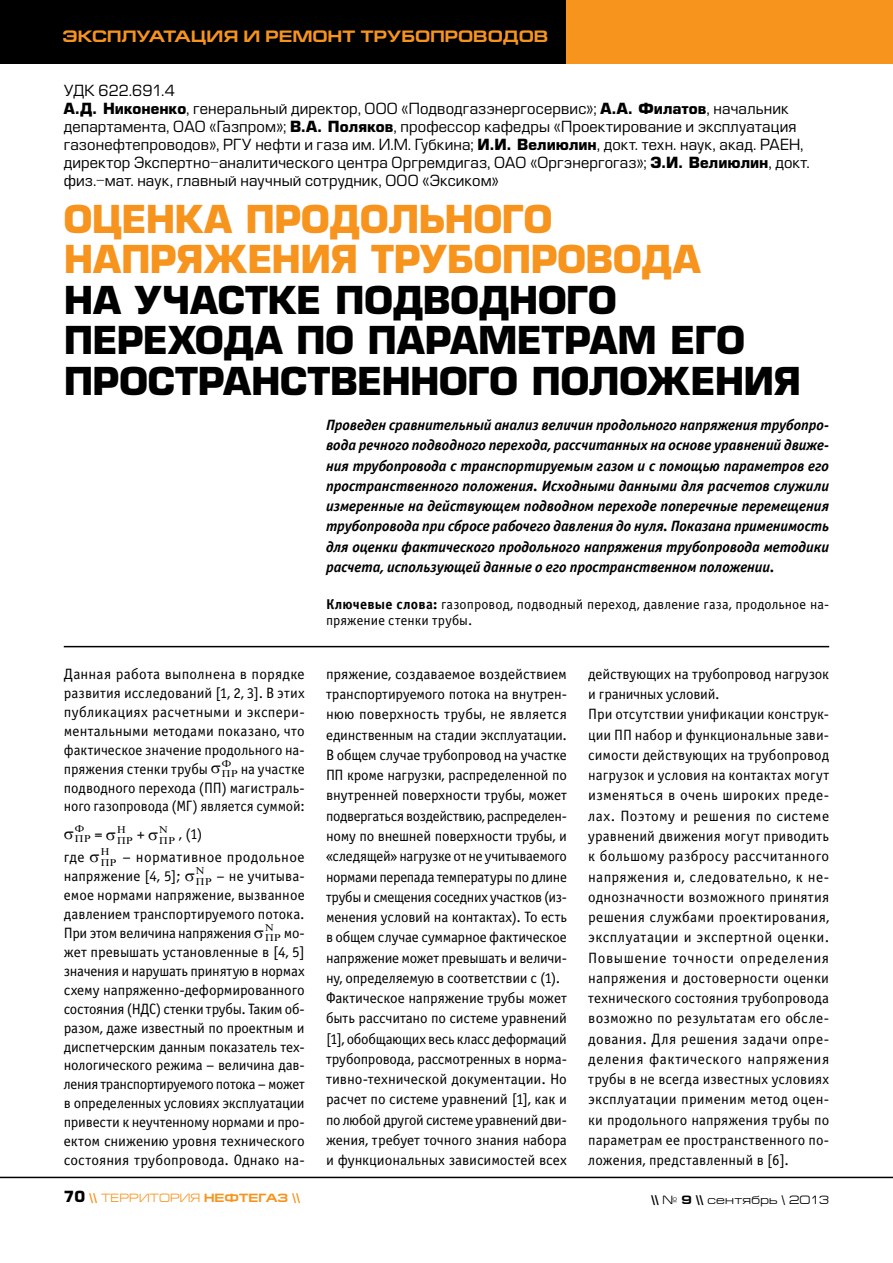
<style>
.page{position:relative;width:893px;height:1263px;background:#fff}
.page>*{position:absolute;margin:0;border:0;box-sizing:border-box;transform-origin:0 0}
.t1{font:700 37.5px/40.5px "Europe";letter-spacing:-.005em;color:#000}
.t2{font:700 37.5px/40.5px "Europe";letter-spacing:-.005em;color:#f7941e}
.t3{font:700 16.5px "Europe Ext";color:#f7941e}
.t4{font:15px/20.2px "Officina Sans C";color:#000;text-align:justify}
.t5{font:italic 700 15px/20.2px "Officina Sans C";letter-spacing:-.01em;color:#000;text-align:justify}
.t6{font:500 15px/18px "Europe";letter-spacing:.01em;color:#000}
.t7{font:14.25px/16.5px "Officina Sans C";letter-spacing:.005em;color:#000}
.t8{font:700 12px "Europe Ext";color:#f7941e}
.t9{font:12px "Europe Ext";letter-spacing:.02em;color:#000}
.t10{font:10.2px/10.5px "Times New Roman";color:#000;scale:1.18 1}
.s1{font-weight:700}
.s2{font-family:"Europe";font-size:15px;color:#000}
.s3{font-weight:400}
</style>
<div class="page">
<div style="left:0;top:0;width:893px;height:64px;background:#f7941e"></div>
<div style="left:0;top:0;width:566px;height:64px;background:#000"></div>
<hr style="left:0;top:1177px;width:893px;height:1px;background:#000">
<hr style="left:64px;top:646px;width:765px;height:1px;background:#000">
<p class="t3" style="left:63px;top:27px;width:487px">ЭКСПЛУАТАЦИЯ И РЕМОНТ ТРУБОПРОВОДОВ</p>
<p class="t6" style="left:64px;top:83px;width:313px">УДК 622.691.4<br><span class="s1">А.Д. Никоненко</span>, генеральный директор, ООО</p>
<p class="t6" style="left:401px;top:101px;width:389px">«Подводгазэнергосервис»; <span class="s1">А.А. Филатов</span>, начальник</p>
<p class="t6" style="left:64px;top:119px;width:121px">департамента, ОАО</p>
<p class="t6" style="left:64px;top:119px;width:734px;text-indent:145px">«Газпром»; <span class="s1">В.А. Поляков</span>, профессор кафедры «Проектирование и эксплуатация газонефтепроводов», РГУ нефти и газа им. И.М. Губкина; <span class="s1">И.И. Велиюлин</span>, докт. техн. наук, акад. РАЕН</p>
<p class="t6" style="left:800px;top:137px;width:5px">,</p>
<p class="t6" style="left:64px;top:155px;width:442px">директор Экспертно-аналитического центра Оргремдигаз, ОАО</p>
<p class="t6" style="left:530px;top:155px;width:281px">«Оргэнергогаз»; <span class="s1">Э.И. Велиюлин</span>, докт.</p>
<p class="t6" style="left:64px;top:173px;width:334px">физ.-мат. наук, главный научный сотрудник, ООО</p>
<p class="t6" style="left:422px;top:173px;width:78px">«Эксиком»</p>
<h1 class="t2" style="left:64px;top:199px;width:638px">ОЦЕНКА ПРОДОЛЬНОГО<br>НАПРЯЖЕНИЯ ТРУБОПРОВОДА</h1>
<h1 class="t1" style="left:64px;top:280px;width:739px">НА УЧАСТКЕ ПОДВОДНОГО<br>ПЕРЕХОДА ПО ПАРАМЕТРАМ ЕГО<br>ПРОСТРАНСТВЕННОГО ПОЛОЖЕНИЯ</h1>
<p class="t5" style="left:326px;top:415px;width:505px">Проведен сравнительный анализ величин продольного напряжения трубопро&shy;вода речного подводного перехода, рассчитанных на основе уравнений движе&shy;ния трубопровода с транспортируемым газом и с помощью параметров его пространственного положения. Исходными данными для расчетов служили измеренные на действующем подводном переходе поперечные перемещения трубопровода при сбросе рабочего давления до нуля. Показана применимость для оценки фактического продольного напряжения трубопровода методики расчета, использующей данные о его пространственном положении.</p>
<p class="t7" style="left:326px;top:596px;width:505px"><span class="s1">Ключевые слова:</span> газопровод, подводный переход, давление газа, продольное на&shy;пряжение стенки трубы.</p>
<p class="t4" style="left:64px;top:665px;width:242px;line-height:18.9px">Данная работа выполнена в порядке развития исследований [1, 2, 3]. В этих публикациях расчетными и экспери&shy;ментальными методами показано, что фактическое значение продольного на&shy;пряжения стенки трубы</p>
<p class="t10" style="left:222px;top:758px;width:10px">Ф</p>
<p class="t4" style="left:64px;top:759px;width:242px;line-height:18.9px;text-indent:158px"><sub>ПР</sub> на участке подводного перехода (ПП) магистраль&shy;ного газопровода (МГ) является суммой:</p>
<p class="t10" style="left:75px;top:823px;width:45px">Ф<br>ПР <sup>=</sup> Н</p>
<p class="t10" style="left:117px;top:835px;width:45px">ПР <sup>+</sup> N</p>
<p class="t4" style="left:159px;top:824px;width:45px"><sub>ПР</sub> , (1)</p>
<p class="t10" style="left:101px;top:846px;width:9px">Н</p>
<p class="t4" style="left:64px;top:848px;width:242px;line-height:18.9px;text-indent:37px"><sub>ПР</sub> – нормативное продольное напряжение [4, 5];</p>
<p class="t4" style="left:64px;top:847px;width:22px">где</p>
<p class="t10" style="left:196px;top:865px;width:9px">N</p>
<p class="t4" style="left:64px;top:867px;width:242px;line-height:18.9px;text-indent:132px"><sub>ПР</sub> – не учитыва&shy;емое нормами напряжение, вызванное давлением транспортируемого потока.<br>При этом величина напряжения</p>
<p class="t10" style="left:265px;top:922px;width:9px">N</p>
<p class="t4" style="left:64px;top:924px;width:242px;line-height:18.9px;text-indent:201px"><sub>ПР</sub> мо&shy;жет превышать установленные в [4, 5] значения и нарушать принятую в нормах схему напряженно-деформированного состояния (НДС) стенки трубы. Таким об&shy;разом, даже известный по проектным и диспетчерским данным показатель тех&shy;нологического режима – величина дав&shy;ления транспортируемого потока – может в определенных условиях эксплуатации привести к неучтенному нормами и про&shy;ектом снижению уровня технического состояния трубопровода. Однако на-</p>
<p class="t4" style="left:326px;top:664px;width:242px;text-align:left">пряжение, создаваемое воздействием транспортируемого потока на внутрен&shy;нюю поверхность трубы, не является единственным на стадии эксплуатации.<br>В общем случае трубопровод на участке ПП кроме нагрузки, распределенной по внутренней поверхности трубы, может подвергаться воздействию, распределен&shy;ному по внешней поверхности трубы, и «следящей» нагрузке от не учитываемого нормами перепада температуры по длине трубы и смещения соседних участков (из&shy;менения условий на контактах). То есть в общем случае суммарное фактическое напряжение может превышать и величи&shy;ну, определяемую в соответствии с (1).<br>Фактическое напряжение трубы может быть рассчитано по системе уравнений [1], обобщающих весь класс деформаций трубопровода, рассмотренных в норма&shy;тивно-технической документации. Но расчет по системе уравнений [1], как и по любой другой системе уравнений дви&shy;жения, требует точного знания набора и функциональных зависимостей всех</p>
<p class="t4" style="left:588px;top:664px;width:242px;text-align:left">действующих на трубопровод нагрузок и граничных условий.<br>При отсутствии унификации конструк&shy;ции ПП набор и функциональные зави&shy;симости действующих на трубопровод нагрузок и условия на контактах могут изменяться в очень широких преде&shy;лах. Поэтому и решения по системе уравнений движения могут приводить к большому разбросу рассчитанного напряжения и, следовательно, к не&shy;однозначности возможного принятия решения службами проектирования, эксплуатации и экспертной оценки.<br>Повышение точности определения напряжения и достоверности оценки технического состояния трубопровода возможно по результатам его обсле&shy;дования. Для решения задачи опре&shy;деления фактического напряжения трубы в не всегда известных условиях эксплуатации применим метод оцен&shy;ки продольного напряжения трубы по параметрам ее пространственного по&shy;ложения, представленный в [6].</p>
<p class="t8" style="left:64px;top:1191px;width:238px"><span class="s2">70</span> \\ <span class="s3">ТЕРРИТОРИЯ</span> НЕФТЕГАЗ \\</p>
<p class="t9" style="left:651px;top:1193px;width:180px"><span class="s1">\\</span> № <span class="s1">9 \\</span> сентябрь \ 2013</p>
</div>
